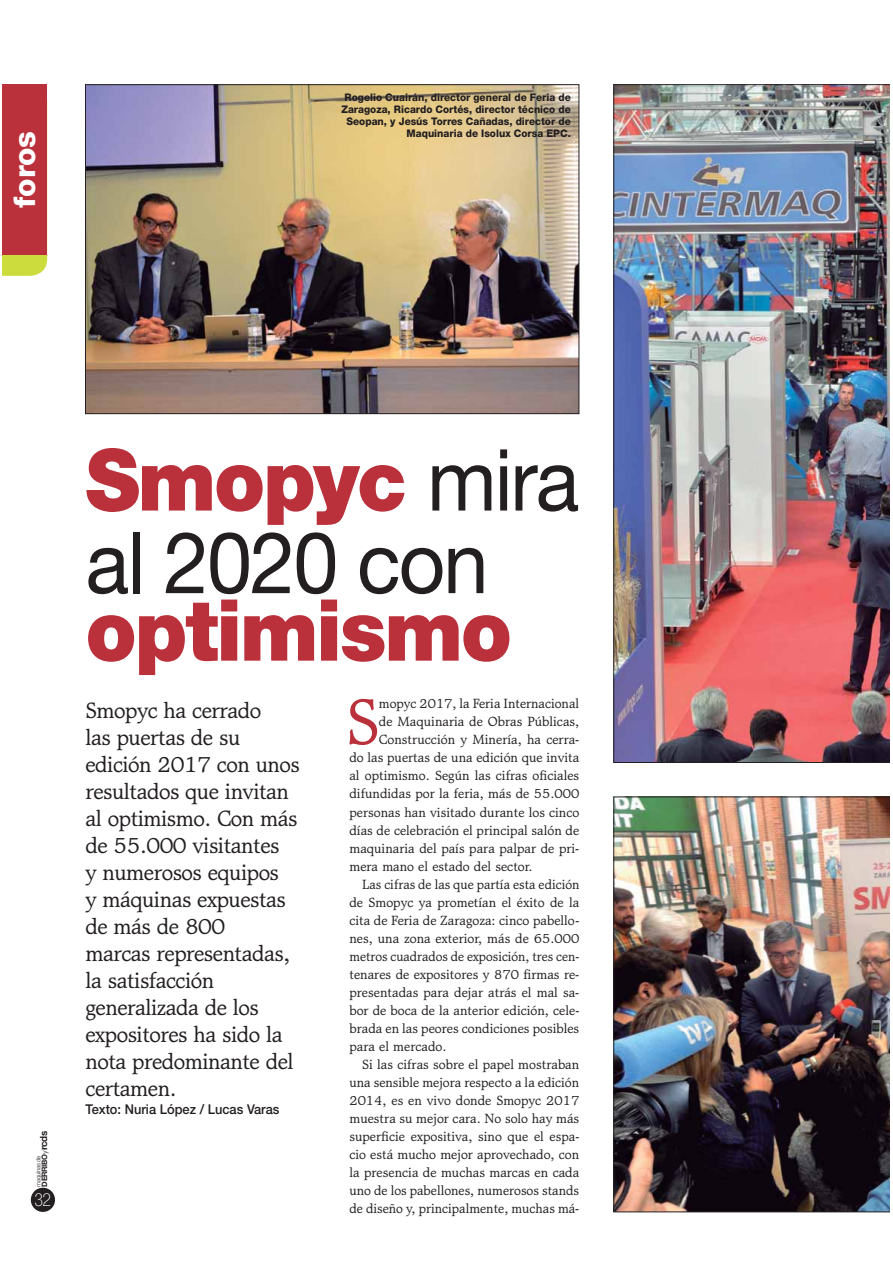
<style>
.page{position:relative;width:893px;height:1263px;background:#fff}
.page>*{position:absolute;margin:0;border:0;box-sizing:border-box;transform-origin:0 0}
.t1{font:85.65px/82.7px "Helvetica Neue";letter-spacing:-.025em;color:#231f20;scale:.95 1}
.t2{font:900 85.65px "Helvetica Neue";letter-spacing:-.025em;color:#bb313b;scale:.95 1}
.t3{font:66.15px "Matt Antique BT";color:#bb313b;scale:.95 1}
.t4{font:800 30px "Helvetica Neue";color:#fff}
.t5{font:22.5px/27px "Matt Antique BT";letter-spacing:-.025em;color:#231f20;scale:.95 1}
.t6{font:100 condensed 18px "Helvetica Neue";color:#fff}
.t7{font:13.5px "Matt Antique BT";color:#231f20;scale:.95 1}
.t8{font:13.5px "Matt Antique BT";color:#231f20;scale:.94 1}
.t9{font:13.5px "Matt Antique BT";color:#231f20;scale:.92 1}
.t10{font:13.5px "Matt Antique BT";color:#231f20;scale:.93 1}
.t11{font:500 13.5px "Helvetica Neue";color:#231f20;scale:.95 1}
.t12{font:800 10.5px/12px "Helvetica Neue";color:#231f20;text-align:right;scale:.95 1}
.t13{font:700 7.5px "Helvetica Neue";letter-spacing:-.04em;color:#231f20}
.t14{font:300 6px "Helvetica Neue";letter-spacing:-.04em;color:#231f20}
.s1{font-weight:300}
.s2{font-size:9.75px}
.s3{font-weight:900;color:#bb313b}
</style>
<div class="page">
<svg style="left:3px;top:255px;width:44px;height:21px"></svg>
<div style="left:3px;top:84px;width:44px;height:171px;background:#bb313b"></div>
<div style="left:31px;top:1188px;width:24px;height:24px;background:#231f20;border-radius:50%"></div>
<img style="left:613px;top:84px;width:276px;height:679px">
<img style="left:87px;top:86px;width:490px;height:326px">
<div style="left:85px;top:84px;width:494px;height:330px;border:1px solid #231f20"></div>
<img style="left:613px;top:797px;width:276px;height:415px">
<h3 class="t4" style="left:14px;top:208px;width:78px;rotate:-90deg">foros</h3>
<p class="t12" style="left:341px;top:92px;width:243px">Rogelio Cuairán, director general de Feria de Zaragoza, Ricardo Cortés, director técnico de Seopan, y Jesús Torres Cañadas, director de Maquinaria de Isolux Corsa EPC.</p>
<p class="t13" style="left:42px;top:1187px;width:57px;rotate:-90deg">DERRIBO<span class="s1">y</span><span class="s2">rcds</span></p>
<h3 class="t6" style="left:35px;top:1193px;width:18px">32</h3>
<p class="t14" style="left:36px;top:1187px;width:32px;rotate:-90deg">maquinas de</p>
<h1 class="t1" style="left:85px;top:447px;width:521px"><span class="s3">Smopyc</span> mira al 2020 con</h1>
<h1 class="t2" style="left:85px;top:600px;width:450px">optimismo</h1>
<h2 class="t3" style="left:346px;top:696px;width:37px">S</h2>
<p class="t8" style="left:379px;top:699px;width:214px">mopyc 2017, la Feria Internacional</p>
<p class="t5" style="left:85px;top:699px;width:227px">Smopyc ha cerrado<br>las puertas de su edición 2017 con unos resultados que invitan al optimismo. Con más de 55.000 visitantes<br>y numerosos equipos<br>y máquinas expuestas de más de 800<br>marcas representadas, la satisfacción generalizada de los expositores ha sido la nota predominante del certamen.</p>
<p class="t11" style="left:85px;top:1105px;width:206px">Texto: Nuria López / Lucas Varas</p>
<p class="t7" style="left:379px;top:717px;width:212px">de Maquinaria de Obras Públicas,</p>
<p class="t7" style="left:379px;top:735px;width:212px">Construcción y Minería, ha cerra-</p>
<p class="t7" style="left:349px;top:753px;width:243px">do las puertas de una edición que invita</p>
<p class="t7" style="left:349px;top:771px;width:243px">al optimismo. Según las cifras oficiales</p>
<p class="t7" style="left:349px;top:789px;width:243px">difundidas por la feria, más de 55.000</p>
<p class="t7" style="left:349px;top:807px;width:243px">personas han visitado durante los cinco</p>
<p class="t7" style="left:349px;top:825px;width:243px">días de celebración el principal salón de</p>
<p class="t7" style="left:349px;top:843px;width:243px">maquinaria del país para palpar de pri-</p>
<p class="t7" style="left:349px;top:861px;width:194px">mera mano el estado del sector.</p>
<p class="t10" style="left:362px;top:879px;width:235px">Las cifras de las que partía esta edición</p>
<p class="t7" style="left:349px;top:897px;width:243px">de Smopyc ya prometían el éxito de la</p>
<p class="t7" style="left:349px;top:915px;width:243px">cita de Feria de Zaragoza: cinco pabello-</p>
<p class="t7" style="left:349px;top:933px;width:243px">nes, una zona exterior, más de 65.000</p>
<p class="t9" style="left:349px;top:951px;width:251px">metros cuadrados de exposición, tres cen-</p>
<p class="t7" style="left:349px;top:969px;width:243px">tenares de expositores y 870 firmas re-</p>
<p class="t7" style="left:349px;top:987px;width:243px">presentadas para dejar atrás el mal sa-</p>
<p class="t7" style="left:349px;top:1005px;width:243px">bor de boca de la anterior edición, cele-</p>
<p class="t7" style="left:349px;top:1023px;width:243px">brada en las peores condiciones posibles</p>
<p class="t7" style="left:349px;top:1041px;width:104px">para el mercado.</p>
<p class="t7" style="left:362px;top:1059px;width:230px">Si las cifras sobre el papel mostraban</p>
<p class="t8" style="left:349px;top:1077px;width:246px">una sensible mejora respecto a la edición</p>
<p class="t7" style="left:349px;top:1095px;width:243px">2014, es en vivo donde Smopyc 2017</p>
<p class="t7" style="left:349px;top:1113px;width:243px">muestra su mejor cara. No solo hay más</p>
<p class="t7" style="left:349px;top:1131px;width:243px">superficie expositiva, sino que el espa-</p>
<p class="t7" style="left:349px;top:1149px;width:243px">cio está mucho mejor aprovechado, con</p>
<p class="t7" style="left:349px;top:1167px;width:243px">la presencia de muchas marcas en cada</p>
<p class="t8" style="left:349px;top:1185px;width:246px">uno de los pabellones, numerosos stands</p>
<p class="t8" style="left:349px;top:1203px;width:246px">de diseño y, principalmente, muchas má-</p>
</div>
